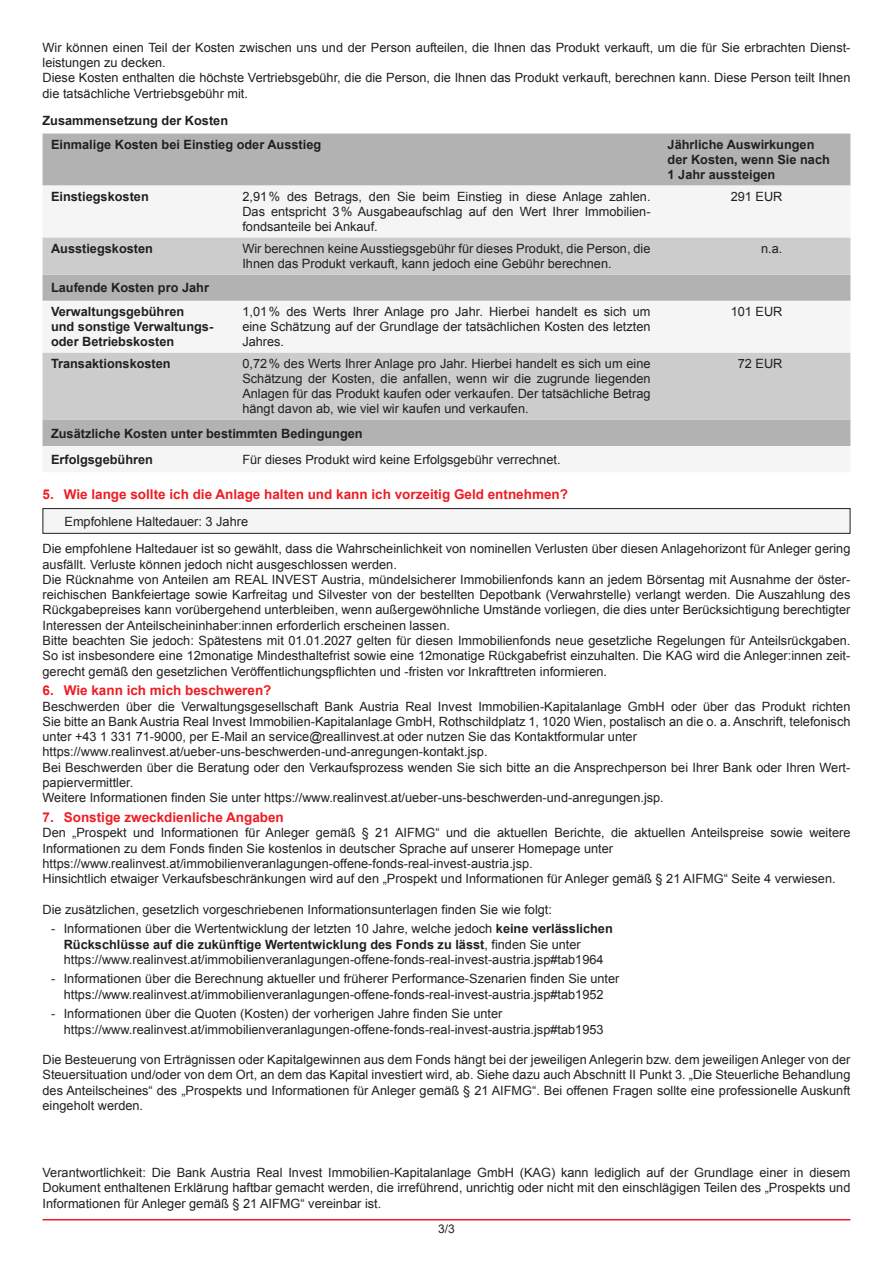
<style>
.page{position:relative;width:893px;height:1263px;background:#fff}
.page>*{position:absolute;margin:0;border:0;box-sizing:border-box;transform-origin:0 0}
.t1{font:700 13.5px "Arial";color:#ee1d23}
.t2{font:12.75px/15.3px "Arial";color:#231f20}
.t3{font:700 12.75px/15px "Arial";color:#231f20}
.t4{font:12px "Arial";color:#231f20}
.s1{font-weight:700}
</style>
<div class="page">
<svg style="left:43px;top:133px;width:807px;height:1px"></svg>
<div style="left:43px;top:134px;width:807px;height:52px;background:#b2b2b2"></div>
<div style="left:43px;top:237px;width:807px;height:209px;background:#b2b2b2"></div>
<svg style="left:43px;top:238px;width:807px;height:182px;fill:#ccc"></svg>
<div style="left:43px;top:509px;width:807px;height:24px;background:#f5f5f5"></div>
<div style="left:43px;top:508px;width:807px;height:26px;border:1px solid #231f20"></div>
<hr style="left:43px;top:1219px;width:807px;height:1px;background:#ee1d23">
<p class="t2" style="left:43px;top:40px;width:809px">Wir können einen Teil der Kosten zwischen uns und der Person aufteilen, die Ihnen das Produkt verkauft, um die für Sie erbrachten Dienst&shy;leistungen zu decken.<br>Diese Kosten enthalten die höchste Vertriebsgebühr, die die Person, die Ihnen das Produkt verkauft, berechnen kann. Diese Person teilt Ihnen die tatsächliche Vertriebsgebühr mit.</p>
<p class="t3" style="left:51px;top:109px;width:272px;line-height:24.2px;text-indent:-9px">Zusammensetzung der Kosten<br>Einmalige Kosten bei Einstieg oder Ausstieg</p>
<p class="t3" style="left:668px;top:138px;width:164px">Jährliche Auswirkungen der Kosten, wenn Sie nach<br>1 Jahr aussteigen</p>
<p class="t3" style="left:51px;top:190px;width:99px">Einstiegskosten</p>
<p class="t2" style="left:242px;top:189px;width:410px;text-align:justify">2,91% des Betrags, den Sie beim Einstieg in diese Anlage zahlen.<br>Das entspricht 3% Ausgabeaufschlag auf den Wert Ihrer Immobilien&shy;fondsanteile bei Ankauf.</p>
<p class="t2" style="left:731px;top:189px;width:53px">291 EUR</p>
<p class="t3" style="left:51px;top:242px;width:104px">Ausstiegskosten</p>
<p class="t2" style="left:242px;top:241px;width:410px">Wir berechnen keine Ausstiegsgebühr für dieses Produkt, die Person, die<br>Ihnen das Produkt verkauft, kann jedoch eine Gebühr berechnen.</p>
<p class="t2" style="left:761px;top:241px;width:23px">n.a.</p>
<p class="t3" style="left:51px;top:276px;width:159px;line-height:24.2px">Laufende Kosten pro Jahr<br>Verwaltungsgebühren</p>
<p class="t3" style="left:51px;top:320px;width:164px">und sonstige Verwaltungs&shy;oder Betriebskosten</p>
<p class="t2" style="left:242px;top:305px;width:410px;text-align:justify">1,01% des Werts Ihrer Anlage pro Jahr. Hierbei handelt es sich um eine Schätzung auf der Grundlage der tatsächlichen Kosten des letzten Jahres.</p>
<p class="t2" style="left:731px;top:304px;width:53px">101 EUR</p>
<p class="t3" style="left:51px;top:357px;width:121px">Transaktionskosten</p>
<p class="t2" style="left:242px;top:357px;width:410px;text-align:justify">0,72% des Werts Ihrer Anlage pro Jahr. Hierbei handelt es sich um eine Schätzung der Kosten, die anfallen, wenn wir die zugrunde liegenden Anlagen für das Produkt kaufen oder verkaufen. Der tatsächliche Betrag hängt davon ab, wie viel wir kaufen und verkaufen.</p>
<p class="t2" style="left:738px;top:356px;width:46px">72 EUR</p>
<p class="t3" style="left:51px;top:420px;width:313px;line-height:26.1px">Zusätzliche Kosten unter bestimmten Bedingungen<br>Erfolgsgebühren</p>
<p class="t2" style="left:242px;top:452px;width:320px">Für dieses Produkt wird keine Erfolgsgebühr verrechnet.</p>
<p class="t1" style="left:43px;top:485px;width:527px">5. Wie lange sollte ich die Anlage halten und kann ich vorzeitig Geld entnehmen?</p>
<p class="t2" style="left:43px;top:507px;width:809px;line-height:27.6px;text-indent:22px">Empfohlene Haltedauer: 3 Jahre<br>Die empfohlene Haltedauer ist so gewählt, dass die Wahrscheinlichkeit von nominellen Verlusten über diesen Anlagehorizont für Anleger gering</p>
<p class="t2" style="left:43px;top:557px;width:809px">ausfällt. Verluste können jedoch nicht ausgeschlossen werden.<br>Die Rücknahme von Anteilen am REAL INVEST Austria, mündelsicherer Immobilienfonds kann an jedem Börsentag mit Ausnahme der öster&shy;reichischen Bankfeiertage sowie Karfreitag und Silvester von der bestellten Depotbank (Verwahrstelle) verlangt werden. Die Auszahlung des Rückgabepreises kann vorübergehend unterbleiben, wenn außergewöhnliche Umstände vorliegen, die dies unter Berücksichtigung berechtigter Interessen der Anteilscheininhaber:innen erforderlich erscheinen lassen.<br>Bitte beachten Sie jedoch: Spätestens mit 01.01.2027 gelten für diesen Immobilienfonds neue gesetzliche Regelungen für Anteilsrückgaben.<br>So ist insbesondere eine 12monatige Mindesthaltefrist sowie eine 12monatige Rückgabefrist einzuhalten. Die KAG wird die Anleger:innen zeit&shy;gerecht gemäß den gesetzlichen Veröffentlichungspflichten und -fristen vor Inkrafttreten informieren.</p>
<p class="t1" style="left:43px;top:682px;width:230px">6. Wie kann ich mich beschweren?</p>
<p class="t2" style="left:43px;top:698px;width:809px">Beschwerden über die Verwaltungsgesellschaft Bank Austria Real Invest Immobilien-Kapitalanlage GmbH oder über das Produkt richten Sie bitte an Bank Austria Real Invest Immobilien-Kapitalanlage GmbH, Rothschildplatz 1, 1020 Wien, postalisch an die o. a. Anschrift, telefonisch unter +43 1 331 71-9000, per E-Mail an service@reallinvest.at oder nutzen Sie das Kontaktformular unter https://www.realinvest.at/ueber-uns-beschwerden-und-anregungen-kontakt.jsp.<br>Bei Beschwerden über die Beratung oder den Verkaufsprozess wenden Sie sich bitte an die Ansprechperson bei Ihrer Bank oder Ihren Wert&shy;papiervermittler.<br>Weitere Informationen finden Sie unter https://www.realinvest.at/ueber-uns-beschwerden-und-anregungen.jsp.</p>
<p class="t1" style="left:43px;top:808px;width:243px">7. Sonstige zweckdienliche Angaben</p>
<p class="t2" style="left:43px;top:825px;width:809px">Den „Prospekt und Informationen für Anleger gemäß § 21 AIFMG“ und die aktuellen Berichte, die aktuellen Anteilspreise sowie weitere Informationen zu dem Fonds finden Sie kostenlos in deutscher Sprache auf unserer Homepage unter https://www.realinvest.at/immobilienveranlagungen-offene-fonds-real-invest-austria.jsp.<br>Hinsichtlich etwaiger Verkaufsbeschränkungen wird auf den „Prospekt und Informationen für Anleger gemäß § 21 AIFMG“ Seite 4 verwiesen.</p>
<p class="t2" style="left:43px;top:902px;width:511px">Die zusätzlichen, gesetzlich vorgeschriebenen Informationsunterlagen finden Sie wie folgt:</p>
<p class="t2" style="left:64px;top:921px;width:551px;text-indent:-21px">- Informationen über die Wertentwicklung der letzten 10 Jahre, welche jedoch <span class="s1">keine verlässlichen<br>Rückschlüsse auf die zukünftige Wertentwicklung des Fonds zu lässt</span>, finden Sie unter https://www.realinvest.at/immobilienveranlagungen-offene-fonds-real-invest-austria.jsp#tab1964</p>
<p class="t2" style="left:43px;top:971px;width:578px;text-align:center">- Informationen über die Berechnung aktueller und früherer Performance-Szenarien finden Sie unter https://www.realinvest.at/immobilienveranlagungen-offene-fonds-real-invest-austria.jsp#tab1952</p>
<p class="t2" style="left:64px;top:1006px;width:541px;text-indent:-21px">- Informationen über die Quoten (Kosten) der vorherigen Jahre finden Sie unter https://www.realinvest.at/immobilienveranlagungen-offene-fonds-real-invest-austria.jsp#tab1953</p>
<p class="t2" style="left:43px;top:1052px;width:809px;text-align:justify">Die Besteuerung von Erträgnissen oder Kapitalgewinnen aus dem Fonds hängt bei der jeweiligen Anlegerin bzw. dem jeweiligen Anleger von der Steuersituation und/oder von dem Ort, an dem das Kapital investiert wird, ab. Siehe dazu auch Abschnitt II Punkt 3. „Die Steuerliche Behandlung des Anteilscheines“ des „Prospekts und Informationen für Anleger gemäß § 21 AIFMG“. Bei offenen Fragen sollte eine professionelle Auskunft eingeholt werden.</p>
<p class="t2" style="left:43px;top:1165px;width:809px;text-align:justify">Verantwortlichkeit: Die Bank Austria Real Invest Immobilien-Kapitalanlage GmbH (KAG) kann lediglich auf der Grundlage einer in diesem Dokument enthaltenen Erklärung haftbar gemacht werden, die irreführend, unrichtig oder nicht mit den einschlägigen Teilen des „Prospekts und Informationen für Anleger gemäß § 21 AIFMG“ vereinbar ist.</p>
<p class="t4" style="left:438px;top:1221px;width:18px">3/3</p>
</div>
